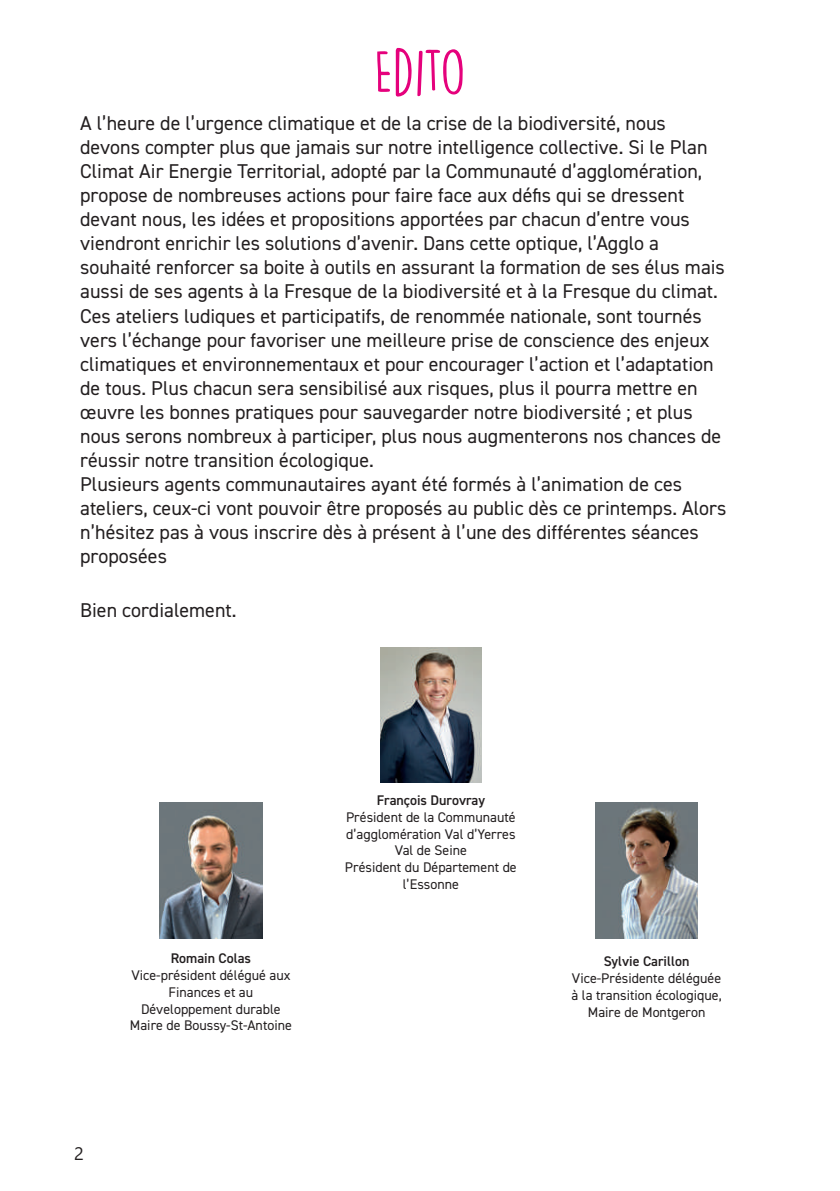
<style>
.page{position:relative;width:840px;height:1191px;background:#fff}
.page>*{position:absolute;margin:0;border:0;box-sizing:border-box;transform-origin:0 0}
.t1{font:58px "DK Lemon Yellow Sun";letter-spacing:-.025em;color:#e5017c}
.t2{font:20px/24px "DIN2014";color:#231f20}
.t3{font:18px "Segoe UI";color:#231f20}
.t4{font:14px/16.8px "DIN2014";color:#231f20;text-align:center}
.t5{font:600 14px "DIN2014";color:#231f20}
</style>
<div class="page">
<img style="left:160px;top:802px;width:102px;height:137px">
<img style="left:380px;top:647px;width:101px;height:135px">
<img style="left:595px;top:802px;width:102px;height:137px">
<h1 class="t1" style="left:374px;top:37px;width:93px">Edito</h1>
<p class="t2" style="left:80px;top:111px;width:647px">A l’heure de l’urgence climatique et de la crise de la biodiversité, nous devons compter plus que jamais sur notre intelligence collective. Si le Plan Climat Air Energie Territorial, adopté par la Communauté d’agglomération, propose de nombreuses actions pour faire face aux défis qui se dressent devant nous, les idées et propositions apportées par chacun d’entre vous viendront enrichir les solutions d’avenir. Dans cette optique, l’Agglo a souhaité renforcer sa boite à outils en assurant la formation de ses élus mais aussi de ses agents à la Fresque de la biodiversité et à la Fresque du climat.<br>Ces ateliers ludiques et participatifs, de renommée nationale, sont tournés vers l’échange pour favoriser une meilleure prise de conscience des enjeux climatiques et environnementaux et pour encourager l’action et l’adaptation de tous. Plus chacun sera sensibilisé aux risques, plus il pourra mettre en œuvre les bonnes pratiques pour sauvegarder notre biodiversité ; et plus nous serons nombreux à participer, plus nous augmenterons nos chances de réussir notre transition écologique.<br>Plusieurs agents communautaires ayant été formés à l’animation de ces ateliers, ceux-ci vont pouvoir être proposés au public dès ce printemps. Alors n’hésitez pas à vous inscrire dès à présent à l’une des différentes séances proposées</p>
<p class="t2" style="left:80px;top:597px;width:158px">Bien cordialement.</p>
<p class="t3" style="left:74px;top:1136px;width:11px">2</p>
<p class="t5" style="left:171px;top:949px;width:82px">Romain Colas</p>
<p class="t4" style="left:130px;top:966px;width:163px">Vice-président délégué aux<br>Finances et au<br>Développement durable<br>Maire de Boussy-St-Antoine</p>
<p class="t5" style="left:376px;top:791px;width:110px">François Durovray</p>
<p class="t4" style="left:345px;top:808px;width:173px">Président de la Communauté d’agglomération Val d’Yerres<br>Val de Seine<br>Président du Département de l’Essonne</p>
<p class="t5" style="left:603px;top:952px;width:87px">Sylvie Carillon</p>
<p class="t4" style="left:571px;top:969px;width:152px">Vice-Présidente déléguée à la transition écologique,<br>Maire de Montgeron</p>
</div>
